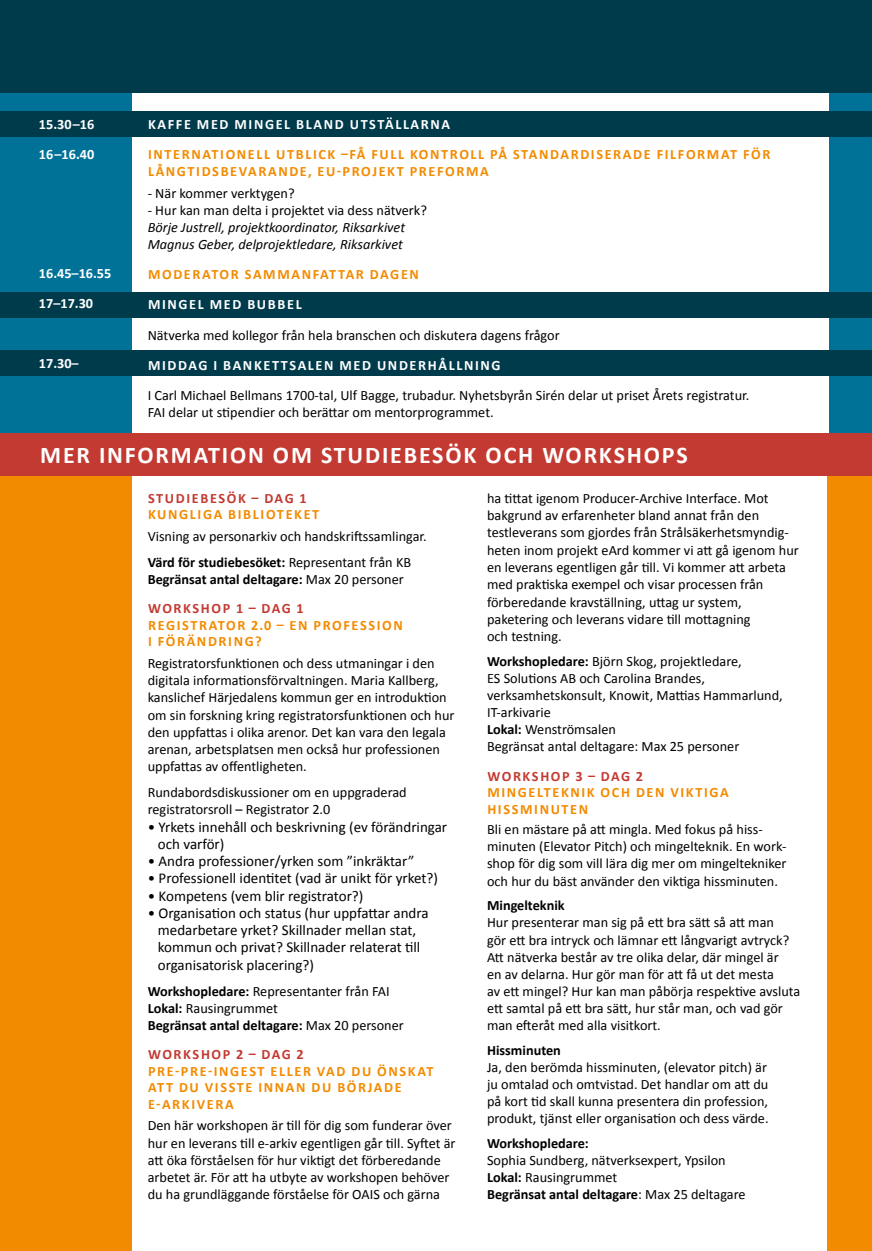
<style>
.page{position:relative;width:872px;height:1251px;background:#fff}
.page>*{position:absolute;margin:0;border:0;box-sizing:border-box;transform-origin:0 0}
.t1{font:700 24px "Calibri";letter-spacing:.075em;color:#fff}
.t2{font:15px/17.2px "Calibri";color:#000}
.t3{font:14.25px/17.2px "Calibri";color:#000}
.t4{font:700 14.25px/16.5px "Calibri";letter-spacing:.115em;color:#f38b00}
.t5{font:700 14.25px/29.2px "Calibri";color:#000}
.t6{font:700 14.25px "Calibri";letter-spacing:.115em;color:#fff}
.t7{font:italic 14.25px/17.2px "Calibri";color:#000}
.t8{font:700 14.25px "Calibri";letter-spacing:.115em;color:#c33a32}
.t9{font:700 14.25px/30px "Calibri";color:#fff}
.s1{font-weight:700}
.s2{font-weight:400}
.s3{color:#c33a32}
</style>
<div class="page">
<div style="left:827px;top:475px;width:45px;height:775px;background:#f38b00"></div>
<div style="left:829px;top:81px;width:43px;height:364px;background:#007298"></div>
<div style="left:0;top:81px;width:132px;height:364px;background:#007298"></div>
<div style="left:0;top:0;width:872px;height:93px;background:#003b4c"></div>
<div style="left:0;top:292px;width:872px;height:25px;background:#003b4c"></div>
<div style="left:0;top:111px;width:872px;height:26px;background:#003b4c"></div>
<div style="left:0;top:350px;width:872px;height:26px;background:#003b4c"></div>
<div style="left:0;top:475px;width:132px;height:775px;background:#f38b00"></div>
<div style="left:0;top:433px;width:872px;height:42px;background:#c33a32"></div>
<p class="t9" style="left:39px;top:109px;width:57px">15.30–16<br>16–16.40</p>
<p class="t9" style="left:39px;top:258px;width:74px">16.45–16.55<br>17–17.30</p>
<p class="t6" style="left:39px;top:354px;width:41px">17.30–</p>
<p class="t6" style="left:148px;top:115px;width:304px">KAFFE MED MINGEL BLAND UTSTÄLLARNA</p>
<p class="t4" style="left:148px;top:145px;width:624px;line-height:17.2px">INTERNATIONELL UTBLICK –FÅ FULL KONTROLL PÅ STANDARDISERADE FILFORMAT FÖR<br>LÅNGTIDSBEVARANDE, EU-PROJEKT PREFORMA</p>
<p class="t3" style="left:148px;top:184px;width:148px">- När kommer verktygen?</p>
<p class="t3" style="left:148px;top:201px;width:281px">- Hur kan man delta i projektet via dess nätverk?</p>
<p class="t7" style="left:148px;top:218px;width:259px">Börje Justrell, projektkoordinator, Riksarkivet<br>Magnus Geber, delprojektledare, Riksarkivet</p>
<p class="t4" style="left:148px;top:266px;width:272px">MODERATOR SAMMANFATTAR DAGEN</p>
<p class="t6" style="left:148px;top:295px;width:155px">MINGEL MED BUBBEL</p>
<p class="t3" style="left:148px;top:326px;width:413px">Nätverka med kollegor från hela branschen och diskutera dagens frågor</p>
<p class="t6" style="left:148px;top:355px;width:354px">MIDDAG I BANKETTSALEN MED UNDERHÅLLNING</p>
<p class="t3" style="left:148px;top:386px;width:603px">I Carl Michael Bellmans 1700-tal, Ulf Bagge, trubadur. Nyhetsbyrån Sirén delar ut priset Årets registratur.<br>FAI delar ut stipendier och berättar om mentorprogrammet.</p>
<h1 class="t1" style="left:40px;top:440px;width:649px">MER INFORMATION OM STUDIEBESÖK OCH WORKSHOPS</h1>
<p class="t8" style="left:148px;top:489px;width:160px">STUDIEBESÖK – DAG 1</p>
<p class="t4" style="left:148px;top:506px;width:173px">KUNGLIGA BIBLIOTEKET</p>
<p class="t3" style="left:148px;top:523px;width:280px;line-height:25.8px">Visning av personarkiv och handskriftssamlingar.<br><span class="s1">Värd för studiebesöket:</span> Representant från KB</p>
<p class="t5" style="left:148px;top:564px;width:258px">Begränsat antal deltagare: <span class="s2">Max 20 personer<br></span><span class="s3">WORKSHOP 1 – DAG 1</span></p>
<p class="t4" style="left:148px;top:616px;width:256px">REGISTRATOR 2.0 – EN PROFESSION<br>I FÖRÄNDRING?</p>
<p class="t3" style="left:148px;top:654px;width:308px">Registratorsfunktionen och dess utmaningar i den digitala informationsförvaltningen. Maria Kallberg, kanslichef Härjedalens kommun ger en introduktion om sin forskning kring registratorsfunktionen och hur den uppfattas i olika arenor. Det kan vara den legala arenan, arbetsplatsen men också hur professionen uppfattas av offentligheten.</p>
<p class="t3" style="left:148px;top:783px;width:260px">Rundabordsdiskussioner om en uppgraderad registratorsroll – Registrator 2.0</p>
<p class="t2" style="left:158px;top:817px;width:291px;text-indent:-10px">• Yrkets innehåll och beskrivning (ev förändringar och varför)</p>
<p class="t2" style="left:148px;top:852px;width:268px">• Andra professioner/yrken som ”inkräktar”</p>
<p class="t2" style="left:148px;top:869px;width:292px">• Professionell identitet (vad är unikt för yrket?)</p>
<p class="t2" style="left:148px;top:886px;width:217px">• Kompetens (vem blir registrator?)</p>
<p class="t2" style="left:158px;top:904px;width:272px;text-indent:-10px">• Organisation och status (hur uppfattar andra medarbetare yrket? Skillnader mellan stat, kommun och privat? Skillnader relaterat till organisatorisk placering?)</p>
<p class="t3" style="left:148px;top:981px;width:258px"><span class="s1">Workshopledare:</span> Representanter från FAI<br><span class="s1">Lokal:</span> Rausingrummet<br><span class="s1">Begränsat antal deltagare:</span> Max 20 personer</p>
<p class="t8" style="left:148px;top:1045px;width:157px">WORKSHOP 2 – DAG 2</p>
<p class="t4" style="left:148px;top:1062px;width:287px">PRE-PRE-INGEST ELLER VAD DU ÖNSKAT<br>ATT DU VISSTE INNAN DU BÖRJADE<br>E-ARKIVERA</p>
<p class="t3" style="left:148px;top:1116px;width:309px">Den här workshopen är till för dig som funderar över hur en leverans till e-arkiv egentligen går till. Syftet är att öka förståelsen för hur viktigt det förberedande arbetet är. För att ha utbyte av workshopen behöver du ha grundläggande förståelse för OAIS och gärna</p>
<p class="t3" style="left:487px;top:489px;width:313px">ha tittat igenom Producer-Archive Interface. Mot bakgrund av erfarenheter bland annat från den testleverans som gjordes från Strålsäkerhetsmyndig&shy;heten inom projekt eArd kommer vi att gå igenom hur en leverans egentligen går till. Vi kommer att arbeta med praktiska exempel och visar processen från förberedande kravställning, uttag ur system, paketering och leverans vidare till mottagning<br>och testning.</p>
<p class="t3" style="left:487px;top:652px;width:297px"><span class="s1">Workshopledare:</span> Björn Skog, projektledare,<br>ES Solutions AB och Carolina Brandes, verksamhetskonsult, Knowit, Mattias Hammarlund, IT-arkivarie<br><span class="s1">Lokal:</span> Wenströmsalen<br>Begränsat antal deltagare: Max 25 personer</p>
<p class="t8" style="left:487px;top:766px;width:157px">WORKSHOP 3 – DAG 2</p>
<p class="t4" style="left:487px;top:784px;width:243px">MINGELTEKNIK OCH DEN VIKTIGA<br>HISSMINUTEN</p>
<p class="t3" style="left:487px;top:820px;width:301px">Bli en mästare på att mingla. Med fokus på hiss&shy;minuten (Elevator Pitch) och mingelteknik. En work&shy;shop för dig som vill lära dig mer om mingeltekniker och hur du bäst använder den viktiga hissminuten.</p>
<p class="t5" style="left:487px;top:890px;width:79px">Mingelteknik</p>
<p class="t3" style="left:487px;top:914px;width:315px">Hur presenterar man sig på ett bra sätt så att man<br>gör ett bra intryck och lämnar ett långvarigt avtryck?<br>Att nätverka består av tre olika delar, där mingel är<br>en av delarna. Hur gör man för att få ut det mesta<br>av ett mingel? Hur kan man påbörja respektive avsluta ett samtal på ett bra sätt, hur står man, och vad gör man efteråt med alla visitkort.</p>
<p class="t5" style="left:487px;top:1035px;width:75px">Hissminuten</p>
<p class="t3" style="left:487px;top:1058px;width:283px;text-align:justify">Ja, den berömda hissminuten, (elevator pitch) är ju omtalad och omtvistad. Det handlar om att du på kort tid skall kunna presentera din profession, produkt, tjänst eller organisation och dess värde.</p>
<p class="t5" style="left:487px;top:1128px;width:103px">Workshopledare:</p>
<p class="t3" style="left:487px;top:1151px;width:260px">Sophia Sundberg, nätverksexpert, Ypsilon<br><span class="s1">Lokal:</span> Rausingrummet<br><span class="s1">Begränsat antal deltagare</span>: Max 25 deltagare</p>
</div>
